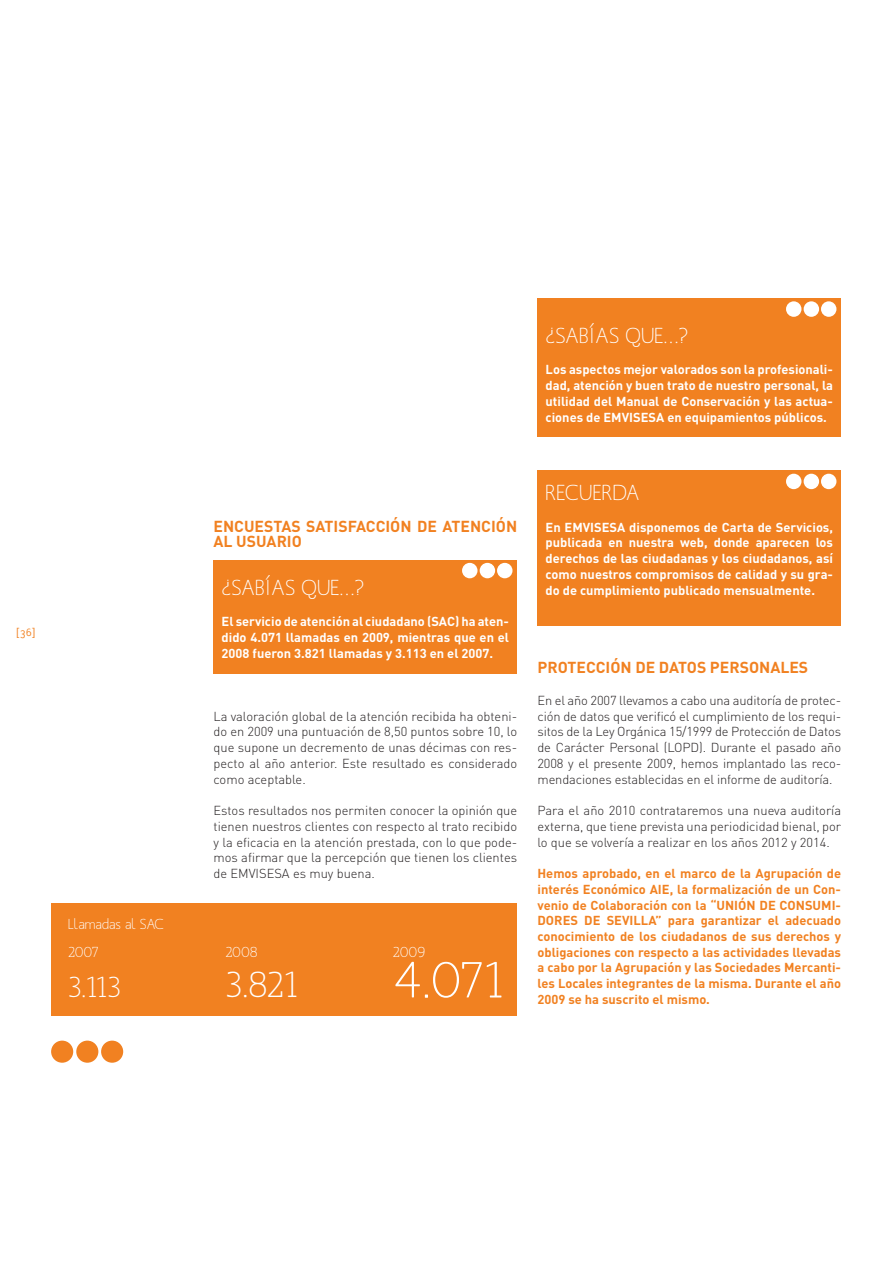
<style>
.page{position:relative;width:893px;height:1263px;background:#fff}
.page>*{position:absolute;margin:0;border:0;box-sizing:border-box;transform-origin:0 0}
.t1{font:50.1px "Mank Sans";color:#fff}
.t2{font:35.85px "Mank Sans";color:#fff}
.t3{font:28.65px "Mank Sans";color:#fff}
.t4{font:21.45px "Mank Sans";color:#fff}
.t5{font:700 15.75px/15.8px "DIN";color:#f18121}
.t6{font:14.25px "Mank Sans";color:#fff}
.t7{font:300 12.9px/15.8px "DIN";color:#231f20;text-align:justify}
.t8{font:700 12.9px/15.8px "DIN";color:#fff;text-align:justify}
.t9{font:700 12.9px/15.8px "DIN";color:#f18121;text-align:justify}
.t10{font:10.05px "Lacuna";color:#f18121}
</style>
<div class="page">
<div style="left:51px;top:1041px;width:22px;height:22px;background:#f18121;border-radius:50%"></div>
<div style="left:76px;top:1041px;width:22px;height:22px;background:#f18121;border-radius:50%"></div>
<div style="left:101px;top:1041px;width:22px;height:22px;background:#f18121;border-radius:50%"></div>
<div style="left:537px;top:298px;width:304px;height:139px;background:#f18121"></div>
<div style="left:786px;top:301px;width:15px;height:16px;background:#fff;border-radius:50%"></div>
<div style="left:803px;top:301px;width:16px;height:16px;background:#fff;border-radius:50%"></div>
<div style="left:821px;top:301px;width:15px;height:16px;background:#fff;border-radius:50%"></div>
<div style="left:537px;top:471px;width:304px;height:155px;background:#f18121"></div>
<div style="left:786px;top:474px;width:15px;height:15px;background:#fff;border-radius:50%"></div>
<div style="left:803px;top:474px;width:16px;height:15px;background:#fff;border-radius:50%"></div>
<div style="left:821px;top:474px;width:15px;height:15px;background:#fff;border-radius:50%"></div>
<div style="left:213px;top:560px;width:304px;height:113px;background:#f18121"></div>
<div style="left:462px;top:563px;width:15px;height:15px;background:#fff;border-radius:50%"></div>
<div style="left:480px;top:563px;width:15px;height:15px;background:#fff;border-radius:50%"></div>
<div style="left:497px;top:563px;width:15px;height:15px;background:#fff;border-radius:50%"></div>
<div style="left:52px;top:903px;width:465px;height:112px;background:#f18121"></div>
<p class="t10" style="left:16px;top:627px;width:20px">[36]</p>
<p class="t6" style="left:68px;top:918px;width:98px">Llamadas al SAC</p>
<p class="t6" style="left:68px;top:947px;width:32px">2007</p>
<h3 class="t3" style="left:68px;top:976px;width:54px">3.113</h3>
<h3 class="t4" style="left:545px;top:327px;width:144px">¿SABÍAS QUE…?</h3>
<p class="t8" style="left:545px;top:363px;width:289px">Los aspectos mejor valorados son la profesionali&shy;dad, atención y buen trato de nuestro personal, la utilidad del Manual de Conservación y las actua&shy;ciones de EMVISESA en equipamientos públicos.</p>
<p class="t5" style="left:213px;top:519px;width:305px">ENCUESTAS SATISFACCIÓN DE ATENCIÓN<br>AL USUARIO</p>
<h3 class="t4" style="left:222px;top:578px;width:144px">¿SABÍAS QUE…?</h3>
<p class="t8" style="left:222px;top:615px;width:289px">El servicio de atención al ciudadano (SAC) ha aten&shy;dido 4.071 llamadas en 2009, mientras que en el 2008 fueron 3.821 llamadas y 3.113 en el 2007.</p>
<p class="t7" style="left:213px;top:710px;width:305px">La valoración global de la atención recibida ha obteni&shy;do en 2009 una puntuación de 8,50 puntos sobre 10, lo que supone un decremento de unas décimas con res&shy;pecto al año anterior. Este resultado es considerado como aceptable.</p>
<p class="t7" style="left:213px;top:804px;width:305px">Estos resultados nos permiten conocer la opinión que tienen nuestros clientes con respecto al trato recibido y la eficacia en la atención prestada, con lo que pode&shy;mos afirmar que la percepción que tienen los clientes de EMVISESA es muy buena.</p>
<p class="t6" style="left:225px;top:947px;width:34px">2008</p>
<h2 class="t2" style="left:225px;top:970px;width:74px">3.821</h2>
<p class="t6" style="left:393px;top:947px;width:34px">2009</p>
<h1 class="t1" style="left:393px;top:959px;width:113px">4.071</h1>
<h3 class="t4" style="left:546px;top:484px;width:95px">RECUERDA</h3>
<p class="t8" style="left:546px;top:520px;width:289px">En EMVISESA disponemos de Carta de Servicios, publicada en nuestra web, donde aparecen los derechos de las ciudadanas y los ciudadanos, así como nuestros compromisos de calidad y su gra&shy;do de cumplimiento publicado mensualmente.</p>
<p class="t5" style="left:537px;top:661px;width:272px">PROTECCIÓN DE DATOS PERSONALES</p>
<p class="t7" style="left:537px;top:694px;width:305px">En el año 2007 llevamos a cabo una auditoría de protec&shy;ción de datos que verificó el cumplimiento de los requi&shy;sitos de la Ley Orgánica 15/1999 de Protección de Datos de Carácter Personal (LOPD). Durante el pasado año 2008 y el presente 2009, hemos implantado las reco&shy;mendaciones establecidas en el informe de auditoría.</p>
<p class="t7" style="left:537px;top:804px;width:305px">Para el año 2010 contrataremos una nueva auditoría externa, que tiene prevista una periodicidad bienal, por lo que se volvería a realizar en los años 2012 y 2014.</p>
<p class="t9" style="left:537px;top:866px;width:305px">Hemos aprobado, en el marco de la Agrupación de interés Económico AIE, la formalización de un Con&shy;venio de Colaboración con la “UNIÓN DE CONSUMI-DORES DE SEVILLA” para garantizar el adecuado conocimiento de los ciudadanos de sus derechos y obligaciones con respecto a las actividades llevadas a cabo por la Agrupación y las Sociedades Mercanti&shy;les Locales integrantes de la misma. Durante el año 2009 se ha suscrito el mismo.</p>
</div>
